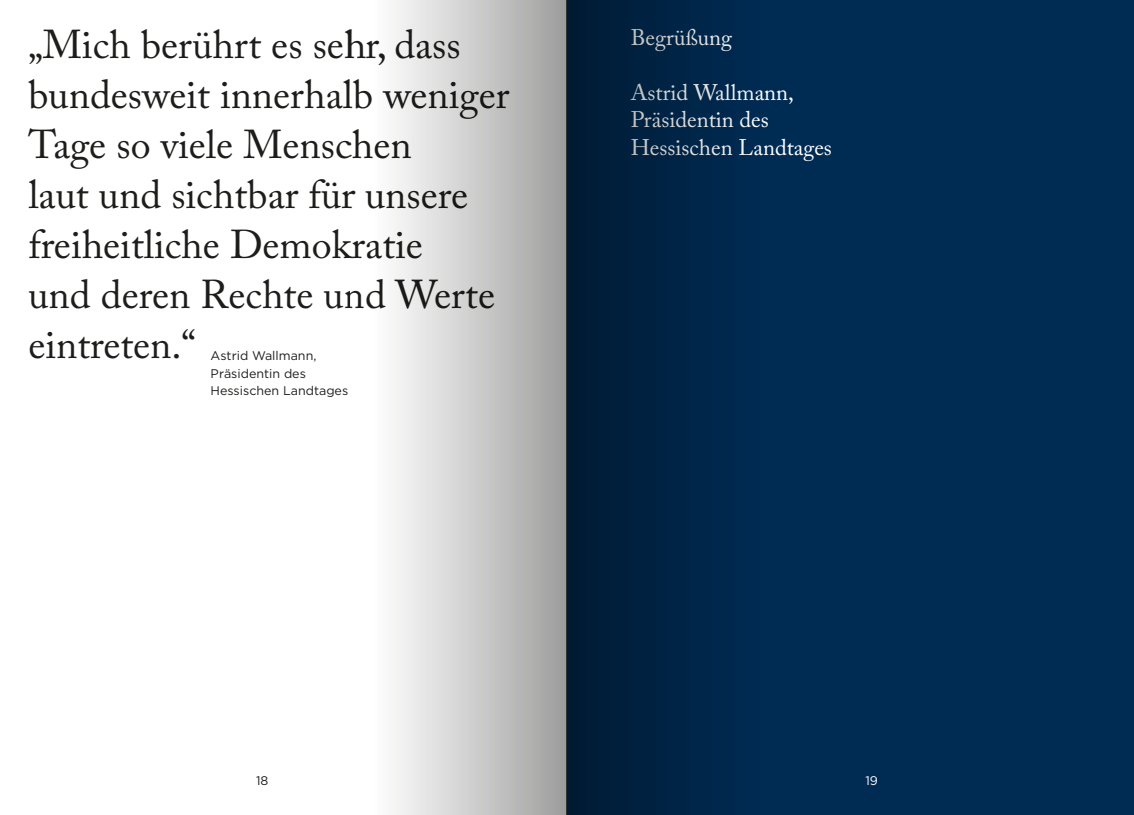
<style>
.page{position:relative;width:1134px;height:815px;background:#fff}
.page>*{position:absolute;margin:0;border:0;box-sizing:border-box;transform-origin:0 0}
.t1{font:40px/50px "Adobe Caslon Pro";color:#1d1d1b}
.t2{font:22.5px/27.5px "Adobe Caslon Pro";color:#fff}
.t3{font:12.5px/17.5px "Gotham";color:#1d1d1b}
.t4{font:12.5px "Gotham";color:#fff}
</style>
<div class="page">
<div style="left:567px;top:0;width:567px;height:815px;background:#002c54"></div>
<div style="left:567px;top:0;width:216px;height:815px;background:linear-gradient(to right,#001a33,#002d57)"></div>
<div style="left:351px;top:0;width:216px;height:815px;background:linear-gradient(to right,#fff,#a0a09f)"></div>
<hr style="left:567px;top:0;width:1px;height:815px;background:#1d1d1b">
<p class="t1" style="left:28px;top:19px;width:483px">„Mich berührt es sehr, dass bundesweit innerhalb weniger<br>Tage so viele Menschen<br>laut und sichtbar für unsere freiheitliche Demokratie<br>und deren Rechte und Werte eintreten.“</p>
<p class="t3" style="left:211px;top:347px;width:139px">Astrid Wallmann,<br>Präsidentin des<br>Hessischen Landtages</p>
<p class="t2" style="left:631px;top:23px;width:103px">Begrüßung</p>
<p class="t2" style="left:631px;top:78px;width:203px">Astrid Wallmann,<br>Präsidentin des<br>Hessischen Landtages</p>
<p class="t3" style="left:256px;top:771px;width:14px">18</p>
<p class="t4" style="left:865px;top:774px;width:14px">19</p>
</div>
